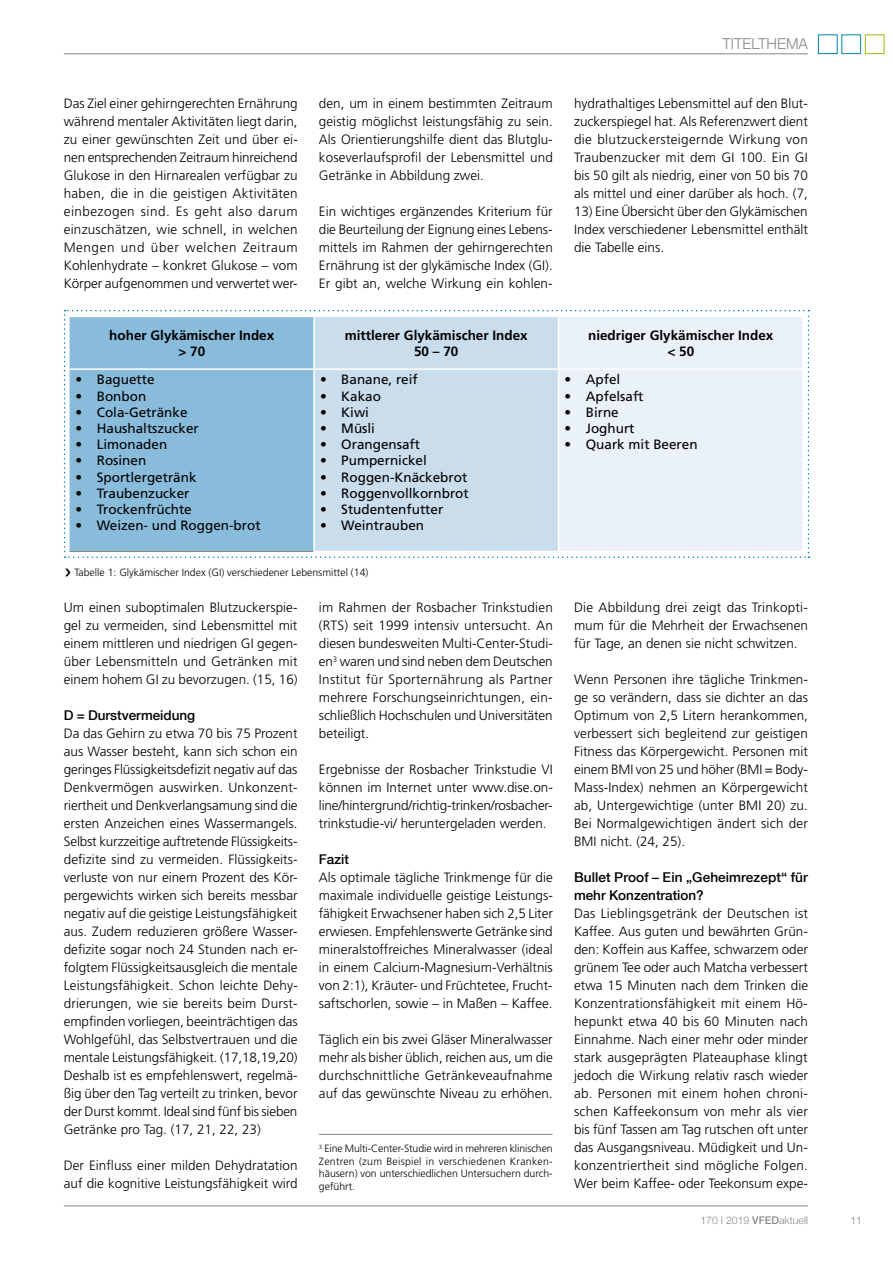
<style>
.page{position:relative;width:893px;height:1263px;background:#fff}
.page>*{position:absolute;margin:0;border:0;box-sizing:border-box;transform-origin:0 0}
.t1{font:300 15px "Helvetica Neue";color:#87888a}
.t2{font:300 13.5px/18px "Frutiger LT Std";color:#000;text-align:justify}
.t3{font:13.5px "Frutiger LT Std";color:#000}
.t4{font:700 13.5px/16.2px "Frutiger LT Std";color:#000;text-align:center}
.t5{font:500 13.5px/18px "Helvetica Neue";color:#000}
.t6{font:300 10.5px/12.6px "Frutiger LT Std";color:#000;text-align:justify}
.t7{font:300 10.5px "Helvetica Neue";color:#87888a}
.s1{font-weight:300}
.s2{font-weight:500}
</style>
<div class="page">
<hr style="left:64px;top:1206px;width:744px;height:1px;background:#87888a">
<hr style="left:64px;top:54px;width:744px;height:1px;background:#87888a">
<div style="left:818px;top:34px;width:19px;height:20px;border:1px solid #0080ba"></div>
<div style="left:841px;top:34px;width:20px;height:20px;border:1px solid #008d9c"></div>
<div style="left:865px;top:34px;width:19px;height:20px;border:1px solid #97bf0d"></div>
<hr style="left:319px;top:1134px;width:234px;height:1px;background:#87888a">
<svg style="left:64px;top:310px;width:745px;height:248px;background:#c2daeb"></svg>
<p class="t2" style="left:64px;top:95px;width:236px">Das Ziel einer gehirngerechten Ernährung während mentaler Aktivitäten liegt darin, zu einer gewünschten Zeit und über ei&shy;nen entsprechenden Zeitraum hinreichend Glukose in den Hirnarealen verfügbar zu haben, die in die geistigen Aktivitäten einbezogen sind. Es geht also darum einzuschätzen, wie schnell, in welchen Mengen und über welchen Zeitraum Kohlenhydrate – konkret Glukose – vom Körper aufgenommen und verwertet wer-</p>
<p class="t2" style="left:319px;top:94px;width:235px">den, um in einem bestimmten Zeitraum geistig möglichst leistungsfähig zu sein.<br>Als Orientierungshilfe dient das Blutglu&shy;koseverlaufsprofil der Lebensmittel und Getränke in Abbildung zwei.</p>
<p class="t2" style="left:319px;top:202px;width:235px">Ein wichtiges ergänzendes Kriterium für die Beurteilung der Eignung eines Lebens&shy;mittels im Rahmen der gehirngerechten Ernährung ist der glykämische Index (GI).<br>Er gibt an, welche Wirkung ein kohlen-</p>
<p class="t1" style="left:723px;top:31px;width:87px">TITELTHEMA</p>
<p class="t2" style="left:574px;top:94px;width:235px">hydrathaltiges Lebensmittel auf den Blut&shy;zuckerspiegel hat. Als Referenzwert dient die blutzuckersteigernde Wirkung von Traubenzucker mit dem GI 100. Ein GI bis 50 gilt als niedrig, einer von 50 bis 70 als mittel und einer darüber als hoch. (7,</p>
<p class="t2" style="left:574px;top:202px;width:235px">13) Eine Übersicht über den Glykämischen Index verschiedener Lebensmittel enthält die Tabelle eins.</p>
<p class="t4" style="left:109px;top:327px;width:167px">hoher Glykämischer Index &gt; 70</p>
<p class="t4" style="left:345px;top:327px;width:184px">mittlerer Glykämischer Index<br>50 – 70</p>
<p class="t4" style="left:588px;top:327px;width:187px">niedriger Glykämischer Index &lt; 50</p>
<p class="t3" style="left:76px;top:372px;width:81px"><span class="s1">•</span> Baguette</p>
<p class="t3" style="left:76px;top:388px;width:72px"><span class="s1">•</span> Bonbon</p>
<p class="t3" style="left:76px;top:404px;width:114px"><span class="s1">•</span> Cola-Getränke</p>
<p class="t3" style="left:76px;top:420px;width:125px"><span class="s1">•</span> Haushaltszucker</p>
<p class="t3" style="left:76px;top:436px;width:93px"><span class="s1">•</span> Limonaden</p>
<p class="t3" style="left:76px;top:453px;width:72px"><span class="s1">•</span> Rosinen</p>
<p class="t3" style="left:76px;top:469px;width:123px"><span class="s1">•</span> Sportlergetränk</p>
<p class="t3" style="left:76px;top:485px;width:116px"><span class="s1">•</span> Traubenzucker</p>
<p class="t3" style="left:76px;top:501px;width:118px"><span class="s1">•</span> Trockenfrüchte</p>
<p class="t3" style="left:76px;top:517px;width:187px"><span class="s1">•</span> Weizen- und Roggen-brot</p>
<p class="t3" style="left:320px;top:372px;width:99px"><span class="s1">•</span> Banane, reif</p>
<p class="t3" style="left:320px;top:388px;width:63px"><span class="s1">•</span> Kakao</p>
<p class="t3" style="left:320px;top:404px;width:51px"><span class="s1">•</span> Kiwi</p>
<p class="t3" style="left:320px;top:420px;width:57px"><span class="s1">•</span> Müsli</p>
<p class="t3" style="left:320px;top:436px;width:102px"><span class="s1">•</span> Orangensaft</p>
<p class="t3" style="left:320px;top:453px;width:108px"><span class="s1">•</span> Pumpernickel</p>
<p class="t3" style="left:320px;top:469px;width:149px"><span class="s1">•</span> Roggen-Knäckebrot</p>
<p class="t3" style="left:320px;top:485px;width:150px"><span class="s1">•</span> Roggenvollkornbrot</p>
<p class="t3" style="left:320px;top:501px;width:125px"><span class="s1">•</span> Studentenfutter</p>
<p class="t3" style="left:320px;top:517px;width:106px"><span class="s1">•</span> Weintrauben</p>
<p class="t3" style="left:564px;top:372px;width:57px"><span class="s1">•</span> Apfel</p>
<p class="t3" style="left:564px;top:388px;width:81px"><span class="s1">•</span> Apfelsaft</p>
<p class="t3" style="left:564px;top:404px;width:56px"><span class="s1">•</span> Birne</p>
<p class="t3" style="left:564px;top:420px;width:72px"><span class="s1">•</span> Joghurt</p>
<p class="t3" style="left:564px;top:436px;width:135px"><span class="s1">•</span> Quark mit Beeren</p>
<p class="t6" style="left:74px;top:566px;width:296px">Tabelle 1: Glykämischer Index (GI) verschiedener Lebensmittel (14)</p>
<p class="t2" style="left:64px;top:599px;width:235px">Um einen suboptimalen Blutzuckerspie&shy;gel zu vermeiden, sind Lebensmittel mit einem mittleren und niedrigen GI gegen&shy;über Lebensmitteln und Getränken mit einem hohem GI zu bevorzugen. (15, 16)</p>
<p class="t5" style="left:64px;top:706px;width:133px">D = Durstvermeidung</p>
<p class="t2" style="left:64px;top:725px;width:236px">Da das Gehirn zu etwa 70 bis 75 Prozent aus Wasser besteht, kann sich schon ein geringes Flüssigkeitsdefizit negativ auf das Denkvermögen auswirken. Unkonzent&shy;riertheit und Denkverlangsamung sind die ersten Anzeichen eines Wassermangels.<br>Selbst kurzzeitige auftretende Flüssigkeits&shy;defizite sind zu vermeiden. Flüssigkeits&shy;verluste von nur einem Prozent des Kör&shy;pergewichts wirken sich bereits messbar negativ auf die geistige Leistungsfähigkeit aus. Zudem reduzieren größere Wasser&shy;defizite sogar noch 24 Stunden nach er&shy;folgtem Flüssigkeitsausgleich die mentale Leistungsfähigkeit. Schon leichte Dehy&shy;drierungen, wie sie bereits beim Durst&shy;empfinden vorliegen, beeinträchtigen das Wohlgefühl, das Selbstvertrauen und die mentale Leistungsfähigkeit. (17,18,19,20)<br>Deshalb ist es empfehlenswert, regelmä&shy;ßig über den Tag verteilt zu trinken, bevor der Durst kommt. Ideal sind fünf bis sieben Getränke pro Tag. (17, 21, 22, 23)</p>
<p class="t2" style="left:64px;top:1156px;width:235px">Der Einfluss einer milden Dehydratation auf die kognitive Leistungsfähigkeit wird</p>
<p class="t2" style="left:319px;top:598px;width:235px">im Rahmen der Rosbacher Trinkstudien (RTS) seit 1999 intensiv untersucht. An diesen bundesweiten Multi-Center-Studi&shy;en<sup>3</sup> waren und sind neben dem Deutschen Institut für Sporternährung als Partner mehrere Forschungseinrichtungen, ein&shy;schließlich Hochschulen und Universitäten beteiligt.</p>
<p class="t2" style="left:319px;top:761px;width:235px">Ergebnisse der Rosbacher Trinkstudie VI können im Internet unter www.dise.on&shy;line/hintergrund/richtig-trinken/rosbacher&shy;trinkstudie-vi/ heruntergeladen werden.</p>
<p class="t5" style="left:319px;top:850px;width:32px">Fazit</p>
<p class="t2" style="left:319px;top:869px;width:235px">Als optimale tägliche Trinkmenge für die maximale individuelle geistige Leistungs&shy;fähigkeit Erwachsener haben sich 2,5 Liter erwiesen. Empfehlenswerte Getränke sind mineralstoffreiches Mineralwasser (ideal in einem Calcium-Magnesium-Verhältnis von 2:1), Kräuter- und Früchtetee, Frucht&shy;saftschorlen, sowie – in Maßen – Kaffee.</p>
<p class="t2" style="left:319px;top:1030px;width:235px">Täglich ein bis zwei Gläser Mineralwasser mehr als bisher üblich, reichen aus, um die durchschnittliche Getränkeveaufnahme auf das gewünschte Niveau zu erhöhen.</p>
<p class="t6" style="left:319px;top:1142px;width:235px"><sup>3</sup> Eine Multi-Center-Studie wird in mehreren klinischen Zentren (zum Beispiel in verschiedenen Kranken&shy;häusern) von unterschiedlichen Untersuchern durch&shy;geführt.</p>
<p class="t2" style="left:574px;top:598px;width:235px">Die Abbildung drei zeigt das Trinkopti&shy;mum für die Mehrheit der Erwachsenen für Tage, an denen sie nicht schwitzen.</p>
<p class="t2" style="left:574px;top:670px;width:235px">Wenn Personen ihre tägliche Trinkmen&shy;ge so verändern, dass sie dichter an das Optimum von 2,5 Litern herankommen, verbessert sich begleitend zur geistigen Fitness das Körpergewicht. Personen mit einem BMI von 25 und höher (BMI = Body-Mass-Index) nehmen an Körpergewicht ab, Untergewichtige (unter BMI 20) zu.<br>Bei Normalgewichtigen ändert sich der BMI nicht. (24, 25).</p>
<p class="t5" style="left:574px;top:868px;width:235px">Bullet Proof – Ein „Geheimrezept“ für mehr Konzentration?</p>
<p class="t2" style="left:574px;top:905px;width:236px">Das Lieblingsgetränk der Deutschen ist Kaffee. Aus guten und bewährten Grün&shy;den: Koffein aus Kaffee, schwarzem oder grünem Tee oder auch Matcha verbessert etwa 15 Minuten nach dem Trinken die Konzentrationsfähigkeit mit einem Hö&shy;hepunkt etwa 40 bis 60 Minuten nach Einnahme. Nach einer mehr oder minder stark ausgeprägten Plateauphase klingt jedoch die Wirkung relativ rasch wieder ab. Personen mit einem hohen chroni&shy;schen Kaffeekonsum von mehr als vier bis fünf Tassen am Tag rutschen oft unter das Ausgangsniveau. Müdigkeit und Un&shy;konzentriertheit sind mögliche Folgen.<br>Wer beim Kaffee- oder Teekonsum expe-</p>
<p class="t7" style="left:700px;top:1212px;width:109px">170 І 2019 <span class="s2">VFED</span>aktuell</p>
<p class="t7" style="left:850px;top:1212px;width:13px">11</p>
</div>
